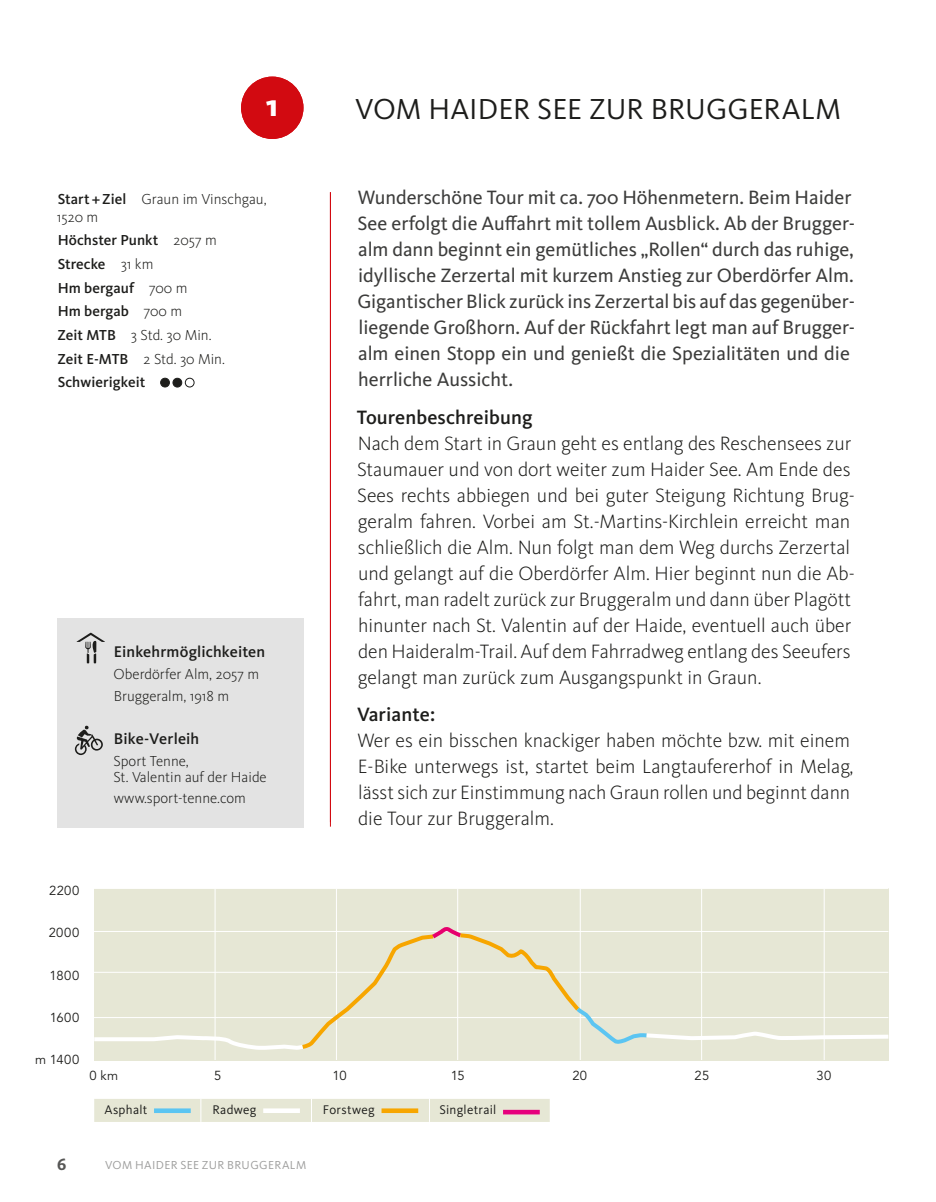
<style>
.page{position:relative;width:936px;height:1202px;background:#fff}
.page>*{position:absolute;margin:0;border:0;box-sizing:border-box;transform-origin:0 0}
.t1{font:800 32px "Kievit OT";color:#fff}
.t2{font:30px "Kievit OT";color:#1d1d1b}
.t3{font:300 20px/26px "Kievit OT";color:#1d1d1b}
.t4{font:20px/26px "Kievit OT";color:#3c3c3b}
.t5{font:500 20px "Kievit OT";letter-spacing:.005em;color:#1d1d1b}
.t6{font:700 17px "Kievit OT";color:#575756}
.t7{font:500 16px "Kievit OT";letter-spacing:.01em;color:#1d1d1b}
.t8{font:300 15px/18px "Kievit OT";color:#1d1d1b}
.t9{font:500 15px/23.6px "Kievit OT";letter-spacing:.005em;color:#1d1d1b}
.t10{font:13px "Avenir LT Std";letter-spacing:.025em;color:#1d1d1b}
.t11{font:13px "Kievit OT";letter-spacing:.02em;color:#1d1d1b}
.t12{font:12px "Kievit OT";letter-spacing:.03em;color:#9d9d9c}
.s1{font-weight:500}
.s2{font-weight:300}
</style>
<div class="page">
<div style="left:94px;top:889px;width:794px;height:172px;background:#e6e7d5"></div>
<div style="left:241px;top:77px;width:62px;height:62px;background:#d20a11;border-radius:50%"></div>
<div style="left:161px;top:378px;width:8px;height:9px;background:#1d1d1b;border-radius:50%"></div>
<div style="left:160px;top:378px;width:10px;height:9px;border:1px solid #1d1d1b;border-radius:50%"></div>
<div style="left:185px;top:378px;width:9px;height:9px;border:1px solid #1d1d1b;border-radius:50%"></div>
<div style="left:173px;top:378px;width:9px;height:9px;background:#1d1d1b;border-radius:50%"></div>
<div style="left:173px;top:378px;width:9px;height:9px;border:1px solid #1d1d1b;border-radius:50%"></div>
<hr style="left:330px;top:192px;width:1px;height:635px;background:#d20a11">
<div style="left:94px;top:1099px;width:455px;height:23px;background:#e6e7d5"></div>
<div style="left:154px;top:1108px;width:37px;height:5px;background:#5bc5f2"></div>
<div style="left:263px;top:1108px;width:37px;height:5px;background:#fff"></div>
<div style="left:381px;top:1108px;width:37px;height:5px;background:#f7a600"></div>
<hr style="left:503px;top:1110px;width:36px;height:4px;background:#e6007d">
<hr style="left:215px;top:889px;width:1px;height:171px;background:#fff">
<hr style="left:336px;top:889px;width:1px;height:171px;background:#fff">
<hr style="left:457px;top:889px;width:1px;height:171px;background:#fff">
<hr style="left:701px;top:889px;width:1px;height:171px;background:#fff">
<hr style="left:823px;top:889px;width:1px;height:171px;background:#fff">
<hr style="left:580px;top:889px;width:1px;height:171px;background:#fff">
<svg style="left:94px;top:927px;width:795px;height:125px"></svg>
<div style="left:57px;top:618px;width:246px;height:210px;background:#e3e3e3"></div>
<svg style="left:75px;top:726px;width:28px;height:29px"></svg>
<svg style="left:77px;top:633px;width:28px;height:30px"></svg>
<h1 class="t1" style="left:266px;top:86px;width:14px">1</h1>
<p class="t8" style="left:57px;top:190px;width:211px"><span class="s1">Start+Ziel</span> Graun im Vinschgau,<br>1520 m</p>
<p class="t9" style="left:57px;top:229px;width:169px">Höchster Punkt <span class="s2">2057 m<br></span>Strecke <span class="s2">31 km<br></span>Hm bergauf <span class="s2">700 m<br></span>Hm bergab <span class="s2">700 m<br></span>Zeit MTB <span class="s2">3 Std. 30 Min.<br></span>Zeit E-MTB <span class="s2">2 Std. 30 Min.<br></span>Schwierigkeit</p>
<p class="t10" style="left:49px;top:883px;width:32px">2200</p>
<p class="t10" style="left:49px;top:925px;width:32px">2000</p>
<p class="t10" style="left:50px;top:968px;width:31px">1800</p>
<p class="t10" style="left:50px;top:1010px;width:31px">1600</p>
<p class="t10" style="left:35px;top:1052px;width:46px">m 1400</p>
<p class="t7" style="left:114px;top:643px;width:153px">Einkehrmöglichkeiten</p>
<p class="t8" style="left:114px;top:663px;width:147px;line-height:21.6px">Oberdörfer Alm, 2057 m<br>Bruggeralm, 1918 m</p>
<p class="t7" style="left:114px;top:730px;width:87px">Bike-Verleih</p>
<p class="t8" style="left:113px;top:753px;width:155px;line-height:16px">Sport Tenne,<br>St. Valentin auf der Haide</p>
<p class="t8" style="left:114px;top:790px;width:133px">www.sport-tenne.com</p>
<h2 class="t2" style="left:355px;top:92px;width:487px">VOM HAIDER SEE ZUR BRUGGERALM</h2>
<p class="t4" style="left:357px;top:185px;width:499px">Wunderschöne Tour mit ca. 700 Höhenmetern. Beim Haider See erfolgt die Auffahrt mit tollem Ausblick. Ab der Brugger&shy;alm dann beginnt ein gemütliches „Rollen“ durch das ruhige, idyllische Zerzertal mit kurzem Anstieg zur Oberdörfer Alm.<br>Gigantischer Blick zurück ins Zerzertal bis auf das gegenüber&shy;liegende Großhorn. Auf der Rückfahrt legt man auf Brugger&shy;alm einen Stopp ein und genießt die Spezialitäten und die herrliche Aussicht.</p>
<p class="t5" style="left:357px;top:406px;width:177px">Tourenbeschreibung</p>
<p class="t3" style="left:357px;top:430px;width:499px">Nach dem Start in Graun geht es entlang des Reschensees zur Staumauer und von dort weiter zum Haider See. Am Ende des Sees rechts abbiegen und bei guter Steigung Richtung Brug&shy;geralm fahren. Vorbei am St.-Martins-Kirchlein erreicht man schließlich die Alm. Nun folgt man dem Weg durchs Zerzertal und gelangt auf die Oberdörfer Alm. Hier beginnt nun die Ab&shy;fahrt, man radelt zurück zur Bruggeralm und dann über Plagött hinunter nach St. Valentin auf der Haide, eventuell auch über den Haideralm-Trail. Auf dem Fahrradweg entlang des Seeufers gelangt man zurück zum Ausgangspunkt in Graun.</p>
<p class="t5" style="left:357px;top:703px;width:80px">Variante:</p>
<p class="t3" style="left:357px;top:728px;width:497px">Wer es ein bisschen knackiger haben möchte bzw. mit einem E-Bike unterwegs ist, startet beim Langtaufererhof in Melag, lässt sich zur Einstimmung nach Graun rollen und beginnt dann die Tour zur Bruggeralm.</p>
<p class="t10" style="left:90px;top:1068px;width:30px">0 km</p>
<p class="t10" style="left:214px;top:1068px;width:9px">5</p>
<p class="t10" style="left:332px;top:1068px;width:16px">10</p>
<p class="t10" style="left:451px;top:1068px;width:15px">15</p>
<p class="t10" style="left:572px;top:1068px;width:16px">20</p>
<p class="t10" style="left:694px;top:1068px;width:16px">25</p>
<p class="t10" style="left:816px;top:1068px;width:16px">30</p>
<p class="t11" style="left:104px;top:1103px;width:44px">ASPHALT</p>
<p class="t11" style="left:212px;top:1103px;width:46px">RADWEG</p>
<p class="t11" style="left:323px;top:1103px;width:53px">FORSTWEG</p>
<p class="t11" style="left:439px;top:1103px;width:58px">SINGLETRAIL</p>
<p class="t6" style="left:57px;top:1154px;width:11px">6</p>
<p class="t12" style="left:105px;top:1158px;width:47px">VOM HAIDER</p>
<p class="t12" style="left:180px;top:1158px;width:30px">SEE ZUR</p>
<p class="t12" style="left:227px;top:1158px;width:17px">BRUGGERALM</p>
</div>
